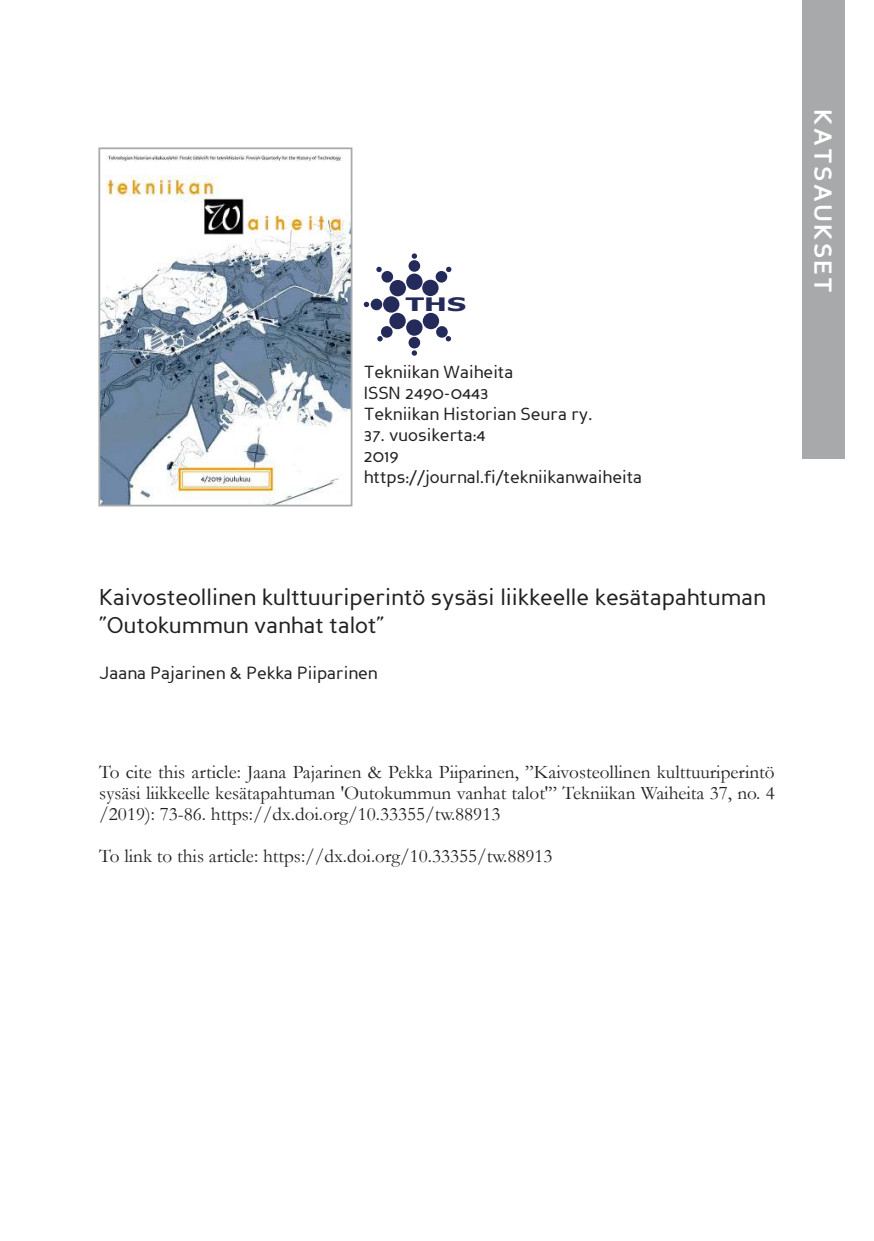
<style>
.page{position:relative;width:874px;height:1241px;background:#fff}
.page>*{position:absolute;margin:0;border:0;box-sizing:border-box;transform-origin:0 0}
.t1{font:700 24.5px "Perspective Sans";letter-spacing:.1em;color:#fff}
.t2{font:22.75px/27.3px "Perspective Sans";color:#221f1f}
.t3{font:19.25px/21px "Garamond";color:#221f1f;text-align:justify}
.t4{font:700 18.55px "Tahoma";color:#242a5a;scale:1.61 1}
.t5{font:17.5px/21px "Perspective Sans";color:#221f1f}
</style>
<div class="page">
<div style="left:801px;top:0;width:42px;height:458px;background:#a7a9ab"></div>
<div style="left:389px;top:280px;width:17px;height:16px;background:#242a5a;border-radius:50%"></div>
<div style="left:422px;top:280px;width:16px;height:16px;background:#242a5a;border-radius:50%"></div>
<div style="left:406px;top:273px;width:16px;height:17px;background:#242a5a;border-radius:50%"></div>
<div style="left:422px;top:313px;width:17px;height:16px;background:#242a5a;border-radius:50%"></div>
<div style="left:406px;top:319px;width:16px;height:17px;background:#242a5a;border-radius:50%"></div>
<div style="left:389px;top:313px;width:16px;height:16px;background:#242a5a;border-radius:50%"></div>
<div style="left:383px;top:296px;width:16px;height:16px;background:#242a5a;border-radius:50%"></div>
<div style="left:408px;top:260px;width:12px;height:12px;background:#242a5a;border-radius:50%"></div>
<div style="left:435px;top:271px;width:12px;height:11px;background:#242a5a;border-radius:50%"></div>
<div style="left:381px;top:271px;width:12px;height:11px;background:#242a5a;border-radius:50%"></div>
<div style="left:370px;top:298px;width:12px;height:12px;background:#242a5a;border-radius:50%"></div>
<div style="left:381px;top:326px;width:11px;height:11px;background:#242a5a;border-radius:50%"></div>
<div style="left:408px;top:337px;width:12px;height:11px;background:#242a5a;border-radius:50%"></div>
<div style="left:436px;top:326px;width:11px;height:11px;background:#242a5a;border-radius:50%"></div>
<svg style="left:411px;top:253px;width:6px;height:6px"></svg>
<svg style="left:446px;top:267px;width:5px;height:5px"></svg>
<svg style="left:376px;top:267px;width:5px;height:5px"></svg>
<svg style="left:363px;top:302px;width:6px;height:5px"></svg>
<svg style="left:377px;top:336px;width:5px;height:5px"></svg>
<svg style="left:445px;top:336px;width:6px;height:5px"></svg>
<svg style="left:411px;top:350px;width:6px;height:6px"></svg>
<img style="left:101px;top:155px;width:248px;height:348px">
<div style="left:98px;top:147px;width:254px;height:359px;border:2px solid #a7a9ab"></div>
<p class="t4" style="left:405px;top:294px;width:39px">THS</p>
<p class="t5" style="left:363px;top:363px;width:230px">Tekniikan Waiheita<br>ISSN 2490-0443<br>Tekniikan Historian Seura ry.</p>
<p class="t5" style="left:363px;top:426px;width:280px">37. vuosikerta:4<br>2019 https://journal.fi/tekniikanwaiheita</p>
<p class="t1" style="left:832px;top:109px;width:185px;rotate:90deg">KATSAUKSET</p>
<p class="t2" style="left:99px;top:586px;width:667px">Kaivosteollinen kulttuuriperintö sysäsi liikkeelle kesätapahtuman ”Outokummun vanhat talot”</p>
<p class="t5" style="left:99px;top:663px;width:280px">Jaana Pajarinen &amp; Pekka Piiparinen</p>
<p class="t3" style="left:99px;top:762px;width:676px">To cite this article: Jaana Pajarinen &amp; Pekka Piiparinen, ”Kaivosteollinen kulttuuriperintö sysäsi liikkeelle kesätapahtuman 'Outokummun vanhat talot'” Tekniikan Waiheita 37, no. 4 /2019): 73-86. https://dx.doi.org/10.33355/tw.88913</p>
<p class="t3" style="left:99px;top:846px;width:454px">To link to this article: https://dx.doi.org/10.33355/tw.88913</p>
</div>
